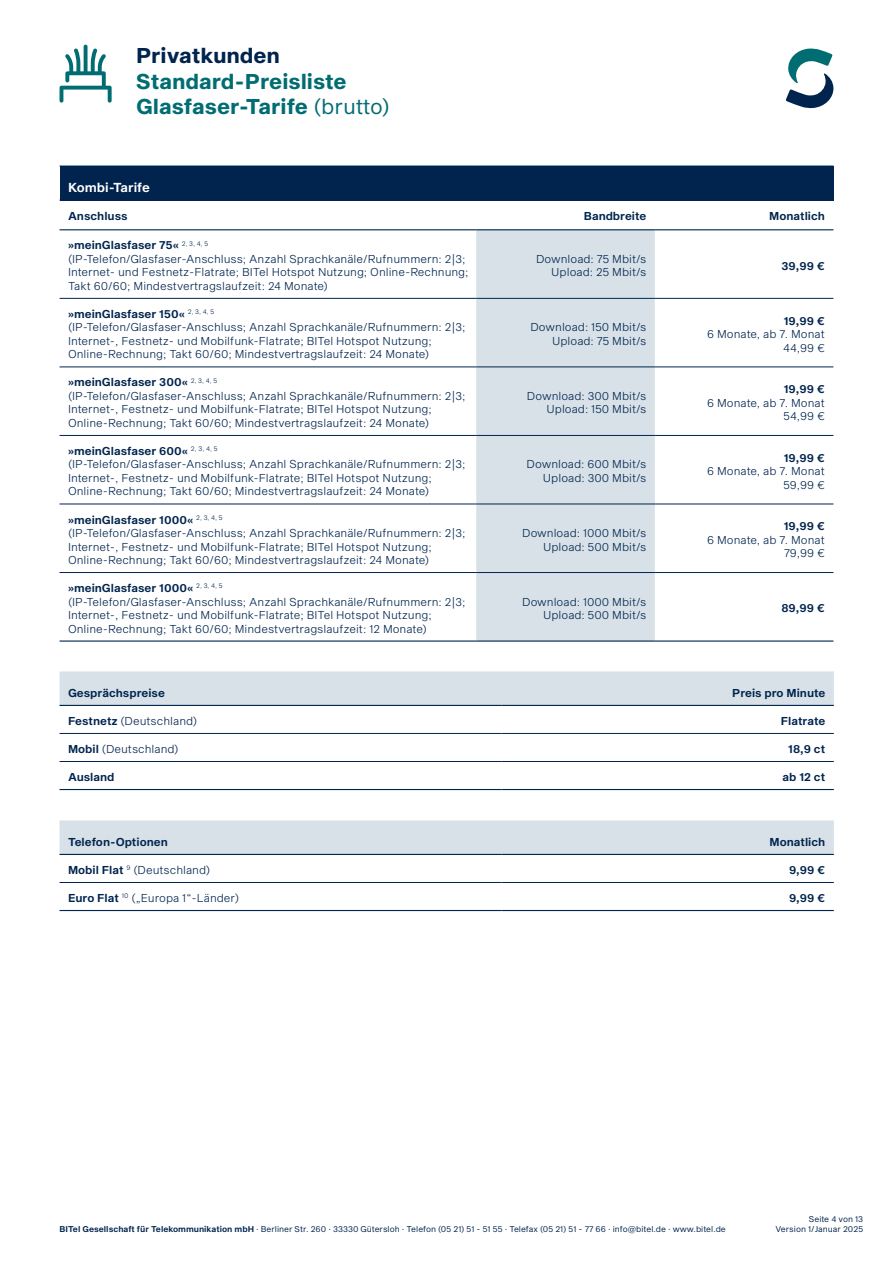
<style>
.page{position:relative;width:893px;height:1263px;background:#fff}
.page>*{position:absolute;margin:0;border:0;box-sizing:border-box;transform-origin:0 0}
.t1{font:700 21px/25.5px "S Sequel";color:#006d72}
.t2{font:700 21px "S Sequel";color:#00244e}
.t3{font:12.75px "S Sequel Semi";color:#fff}
.t4{font:300 11.25px/13.5px "S Sequel";color:#00244e;text-align:right}
.t5{font:11.25px "S Sequel Semi";color:#00244e}
.t6{font:8.25px/9.9px "S Sequel";color:#00244e;text-align:right}
.s1{font-weight:400}
.s2{font-family:"S Sequel Semi";font-weight:400}
.s3{font-family:"S Sequel Semi"}
</style>
<div class="page">
<svg style="left:786px;top:48px;width:48px;height:60px"></svg>
<div style="left:60px;top:166px;width:773px;height:34px;background:#00244e"></div>
<div style="left:476px;top:230px;width:179px;height:410px;background:#d7e1e7"></div>
<hr style="left:60px;top:435px;width:416px;height:1px;background:#00244e">
<hr style="left:476px;top:435px;width:179px;height:1px;background:#00244e">
<hr style="left:655px;top:435px;width:178px;height:1px;background:#00244e">
<hr style="left:60px;top:200px;width:416px;height:1px;background:#00244e">
<hr style="left:476px;top:200px;width:179px;height:1px;background:#00244e">
<hr style="left:655px;top:200px;width:178px;height:1px;background:#00244e">
<hr style="left:60px;top:298px;width:416px;height:1px;background:#00244e">
<hr style="left:476px;top:298px;width:179px;height:1px;background:#00244e">
<hr style="left:655px;top:298px;width:178px;height:1px;background:#00244e">
<hr style="left:60px;top:367px;width:416px;height:1px;background:#00244e">
<hr style="left:476px;top:367px;width:179px;height:1px;background:#00244e">
<hr style="left:655px;top:367px;width:178px;height:1px;background:#00244e">
<hr style="left:60px;top:229px;width:416px;height:1px;background:#00244e">
<hr style="left:476px;top:229px;width:179px;height:1px;background:#00244e">
<hr style="left:655px;top:229px;width:178px;height:1px;background:#00244e">
<hr style="left:60px;top:504px;width:416px;height:1px;background:#00244e">
<hr style="left:476px;top:504px;width:179px;height:1px;background:#00244e">
<hr style="left:655px;top:504px;width:178px;height:1px;background:#00244e">
<hr style="left:60px;top:572px;width:416px;height:1px;background:#00244e">
<hr style="left:476px;top:572px;width:179px;height:1px;background:#00244e">
<hr style="left:655px;top:572px;width:178px;height:1px;background:#00244e">
<hr style="left:60px;top:640px;width:416px;height:2px;background:#00244e">
<hr style="left:476px;top:640px;width:179px;height:2px;background:#00244e">
<hr style="left:655px;top:640px;width:178px;height:2px;background:#00244e">
<svg style="left:60px;top:45px;width:52px;height:58px"></svg>
<div style="left:60px;top:820px;width:774px;height:34px;background:#d7e1e7"></div>
<hr style="left:60px;top:882px;width:441px;height:1px;background:#00244e">
<hr style="left:501px;top:882px;width:333px;height:1px;background:#00244e">
<hr style="left:60px;top:910px;width:441px;height:1px;background:#00244e">
<hr style="left:501px;top:910px;width:333px;height:1px;background:#00244e">
<hr style="left:60px;top:854px;width:441px;height:1px;background:#00244e">
<hr style="left:501px;top:854px;width:333px;height:1px;background:#00244e">
<div style="left:60px;top:671px;width:774px;height:34px;background:#d7e1e7"></div>
<hr style="left:60px;top:733px;width:441px;height:1px;background:#00244e">
<hr style="left:501px;top:733px;width:333px;height:1px;background:#00244e">
<hr style="left:60px;top:705px;width:441px;height:1px;background:#00244e">
<hr style="left:501px;top:705px;width:333px;height:1px;background:#00244e">
<hr style="left:60px;top:761px;width:441px;height:1px;background:#00244e">
<hr style="left:501px;top:761px;width:333px;height:1px;background:#00244e">
<hr style="left:60px;top:789px;width:441px;height:1px;background:#00244e">
<hr style="left:501px;top:789px;width:333px;height:1px;background:#00244e">
<h1 class="t2" style="left:136px;top:41px;width:146px">Privatkunden</h1>
<h1 class="t1" style="left:136px;top:69px;width:255px">Standard-Preisliste<br>Glasfaser-Tarife <span class="s1">(brutto)</span></h1>
<p class="t3" style="left:68px;top:178px;width:83px">Kombi-Tarife</p>
<p class="t5" style="left:68px;top:208px;width:61px">Anschluss</p>
<p class="t5" style="left:584px;top:208px;width:64px">Bandbreite</p>
<p class="t5" style="left:769px;top:208px;width:57px">Monatlich</p>
<p class="t5" style="left:68px;top:237px;width:142px">»meinGlasfaser 75« <sup>2,</sup> <sup>3,</sup> <sup>4,</sup> <sup>5</sup></p>
<p class="t4" style="left:68px;top:253px;width:402px;text-align:left">(IP-Telefon/Glasfaser-Anschluss; Anzahl Sprachkanäle/Rufnummern: 2|3;<br>Internet- und Festnetz-Flatrate; BITel Hotspot Nutzung; Online-Rechnung;<br>Takt 60/60; Mindestvertragslaufzeit: 24 Monate)</p>
<p class="t4" style="left:536px;top:253px;width:112px">Download: 75 Mbit/s<br>Upload: 25 Mbit/s</p>
<p class="t5" style="left:782px;top:258px;width:45px">39,99 €</p>
<p class="t5" style="left:68px;top:306px;width:148px">»meinGlasfaser 150« <sup>2,</sup> <sup>3,</sup> <sup>4,</sup> <sup>5</sup></p>
<p class="t4" style="left:68px;top:321px;width:399px;text-align:left">(IP-Telefon/Glasfaser-Anschluss; Anzahl Sprachkanäle/Rufnummern: 2|3;<br>Internet-, Festnetz- und Mobilfunk-Flatrate; BITel Hotspot Nutzung;<br>Online-Rechnung; Takt 60/60; Mindestvertragslaufzeit: 24 Monate)</p>
<p class="t4" style="left:530px;top:321px;width:117px">Download: 150 Mbit/s<br>Upload: 75 Mbit/s</p>
<p class="t5" style="left:784px;top:313px;width:43px">19,99 €</p>
<p class="t4" style="left:707px;top:328px;width:119px">6 Monate, ab 7. Monat<br>44,99 €</p>
<p class="t5" style="left:68px;top:374px;width:151px">»meinGlasfaser 300« <sup>2,</sup> <sup>3,</sup> <sup>4,</sup> <sup>5</sup></p>
<p class="t4" style="left:68px;top:390px;width:399px;text-align:left">(IP-Telefon/Glasfaser-Anschluss; Anzahl Sprachkanäle/Rufnummern: 2|3;<br>Internet-, Festnetz- und Mobilfunk-Flatrate; BITel Hotspot Nutzung;<br>Online-Rechnung; Takt 60/60; Mindestvertragslaufzeit: 24 Monate)</p>
<p class="t4" style="left:527px;top:390px;width:121px">Download: 300 Mbit/s<br>Upload: 150 Mbit/s</p>
<p class="t5" style="left:68px;top:443px;width:151px">»meinGlasfaser 600« <sup>2,</sup> <sup>3,</sup> <sup>4,</sup> <sup>5</sup></p>
<p class="t4" style="left:68px;top:458px;width:399px;text-align:left">(IP-Telefon/Glasfaser-Anschluss; Anzahl Sprachkanäle/Rufnummern: 2|3;<br>Internet-, Festnetz- und Mobilfunk-Flatrate; BITel Hotspot Nutzung;<br>Online-Rechnung; Takt 60/60; Mindestvertragslaufzeit: 24 Monate)</p>
<p class="t4" style="left:527px;top:458px;width:121px">Download: 600 Mbit/s<br>Upload: 300 Mbit/s</p>
<p class="t5" style="left:68px;top:511px;width:156px">»meinGlasfaser 1000« <sup>2,</sup> <sup>3,</sup> <sup>4,</sup> <sup>5</sup></p>
<p class="t4" style="left:68px;top:527px;width:399px;text-align:left">(IP-Telefon/Glasfaser-Anschluss; Anzahl Sprachkanäle/Rufnummern: 2|3;<br>Internet-, Festnetz- und Mobilfunk-Flatrate; BITel Hotspot Nutzung;<br>Online-Rechnung; Takt 60/60; Mindestvertragslaufzeit: 24 Monate)</p>
<p class="t4" style="left:522px;top:527px;width:126px">Download: 1000 Mbit/s<br>Upload: 500 Mbit/s</p>
<p class="t5" style="left:784px;top:381px;width:43px">19,99 €</p>
<p class="t4" style="left:707px;top:396px;width:119px">6 Monate, ab 7. Monat<br>54,99 €</p>
<p class="t5" style="left:784px;top:450px;width:43px">19,99 €</p>
<p class="t4" style="left:707px;top:465px;width:119px">6 Monate, ab 7. Monat<br>59,99 €</p>
<p class="t5" style="left:784px;top:518px;width:43px">19,99 €</p>
<p class="t4" style="left:707px;top:533px;width:119px">6 Monate, ab 7. Monat<br>79,99 €</p>
<p class="t5" style="left:68px;top:580px;width:156px">»meinGlasfaser 1000« <sup>2,</sup> <sup>3,</sup> <sup>4,</sup> <sup>5</sup></p>
<p class="t4" style="left:68px;top:595px;width:399px;text-align:left">(IP-Telefon/Glasfaser-Anschluss; Anzahl Sprachkanäle/Rufnummern: 2|3;<br>Internet-, Festnetz- und Mobilfunk-Flatrate; BITel Hotspot Nutzung;<br>Online-Rechnung; Takt 60/60; Mindestvertragslaufzeit: 12 Monate)</p>
<p class="t4" style="left:522px;top:595px;width:126px">Download: 1000 Mbit/s<br>Upload: 500 Mbit/s</p>
<p class="t5" style="left:781px;top:600px;width:45px">89,99 €</p>
<p class="t5" style="left:68px;top:685px;width:98px">Gesprächspreise</p>
<p class="t5" style="left:732px;top:685px;width:95px">Preis pro Minute</p>
<p class="t4" style="left:68px;top:715px;width:131px"><span class="s2">Festnetz</span> (Deutschland)</p>
<p class="t5" style="left:781px;top:713px;width:46px">Flatrate</p>
<p class="t4" style="left:68px;top:743px;width:112px"><span class="s2">Mobil</span> (Deutschland)</p>
<p class="t5" style="left:788px;top:741px;width:39px">18,9 ct</p>
<p class="t5" style="left:68px;top:769px;width:48px">Ausland</p>
<p class="t5" style="left:782px;top:769px;width:44px">ab 12 ct</p>
<p class="t5" style="left:68px;top:834px;width:101px">Telefon-Optionen</p>
<p class="t5" style="left:769px;top:834px;width:57px">Monatlich</p>
<p class="t4" style="left:68px;top:864px;width:144px"><span class="s2">Mobil Flat</span> <sup>9</sup> (Deutschland)</p>
<p class="t5" style="left:789px;top:862px;width:38px">9,99 €</p>
<p class="t4" style="left:68px;top:892px;width:173px"><span class="s2">Euro Flat</span> <sup>10</sup> („Europa 1“-Länder)</p>
<p class="t5" style="left:789px;top:890px;width:38px">9,99 €</p>
<p class="t6" style="left:60px;top:1224px;width:668px"><span class="s3">BITel Gesellschaft für Telekommunikation mbH</span> · Berliner Str. 260 · 33330 Gütersloh · Telefon (05 21) 51 - 51 55 · Telefax (05 21) 51 - 77 66 · info@bitel.de · www.bitel.de</p>
<p class="t6" style="left:776px;top:1214px;width:89px">Seite 4 von 13<br>Version 1/Januar 2025</p>
</div>
